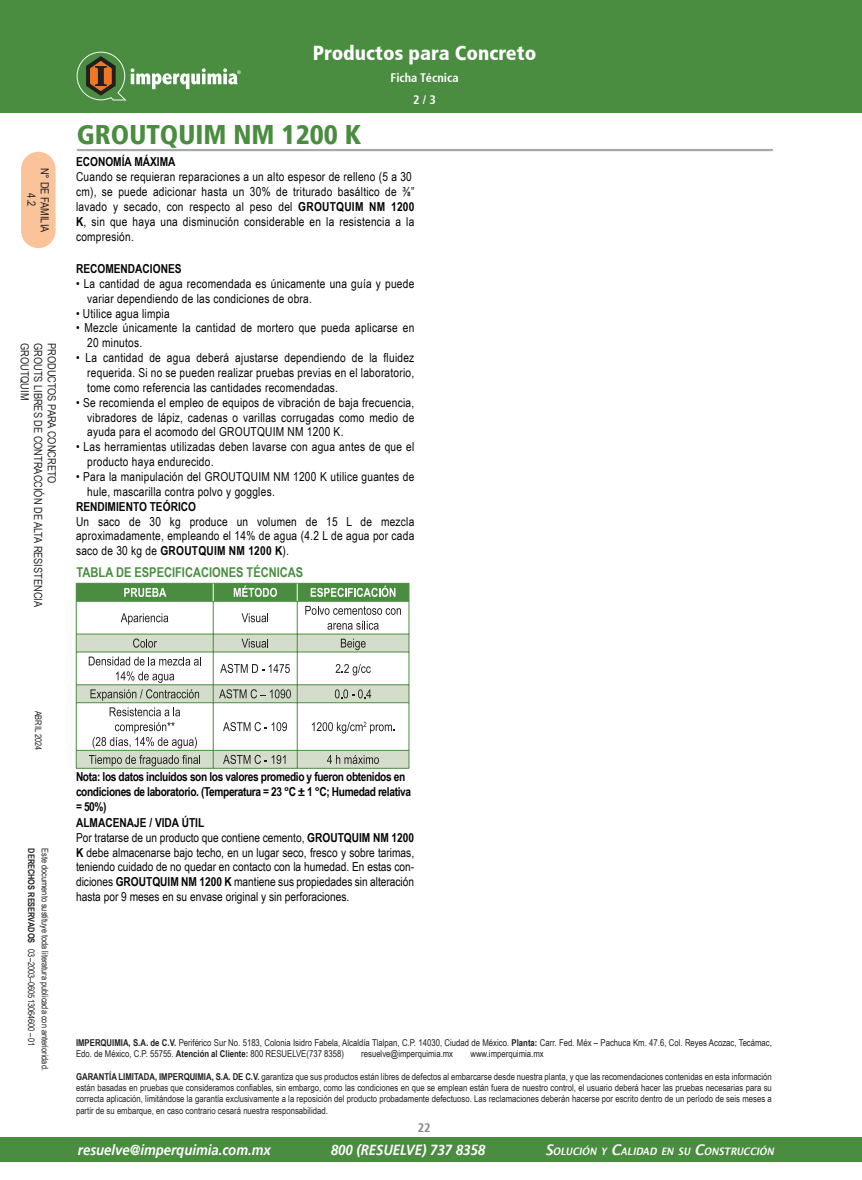
<style>
.page{position:relative;width:862px;height:1180px;background:#fff}
.page>*{position:absolute;margin:0;border:0;box-sizing:border-box;transform-origin:0 0}
.Nombre_Producto{font:900 condensed 27px "Frutiger 77";color:#4a8c40}
.t1{font:900 condensed 20.25px "Frutiger 77";color:#fff}
.t2{font:italic 700 14.62px "Frutiger 66";color:#fff;scale:.9 1}
.t3{font:700 13.5px "Arial Narrow";color:#498c40}
.Texto_con_Bullets{font:12.38px/14.8px "Arial Narrow";letter-spacing:.02em;color:#040503;text-align:justify}
.Texto_Base{font:700 12.38px "Arial Narrow";letter-spacing:-.03em;color:#040503}
.Texto_Base-2{font:700 12.38px "Arial Narrow";color:#040503}
.t4{font:700 condensed 12.38px "Frutiger 67";color:#fff}
.t5{font:700 condensed 12.38px "Frutiger 67";color:#808285}
.t6{font:11.25px/13.5px "Arial Narrow";color:#231f20;text-align:center}
.t7{font:italic 10.35px "Lucida Becker Sans Demi";color:#fff;scale:.9 1}
.TXT_Pie{font:9.45px/11.2px "Arial Narrow";color:#231f20}
.t8{font:9px/13.5px "Arial Narrow";color:#231f20}
.t9{font:700 9px "Arial Narrow";color:#231f20}
.s1{font-weight:700}
.s2{font-size:14.62px}
</style>
<div class="page">
<div style="left:21px;top:152px;width:34px;height:96px;background:#fac399;border-radius:17px"></div>
<hr style="left:861px;top:0;width:1px;height:113px;background:#4a8c40">
<div style="left:0;top:0;width:861px;height:113px;background:#4a8c40"></div>
<div style="left:0;top:1137px;width:861px;height:25px;background:#4a8c40"></div>
<svg style="left:77px;top:52px;width:164px;height:48px"></svg>
<hr style="left:77px;top:149px;width:695px;height:2px;background:#a8a9ad">
<svg style="left:77px;top:716px;width:331px;height:52px"></svg>
<hr style="left:76px;top:703px;width:1px;height:47px;background:#4a8c40">
<hr style="left:213px;top:703px;width:1px;height:47px;background:#4a8c40">
<hr style="left:297px;top:703px;width:1px;height:47px;background:#4a8c40">
<hr style="left:408px;top:703px;width:1px;height:47px;background:#4a8c40">
<hr style="left:76px;top:750px;width:137px;height:1px;background:#4a8c40">
<svg style="left:76px;top:751px;width:1px;height:17px"></svg>
<hr style="left:213px;top:750px;width:84px;height:1px;background:#4a8c40">
<svg style="left:213px;top:751px;width:1px;height:17px"></svg>
<hr style="left:297px;top:750px;width:112px;height:1px;background:#4a8c40">
<svg style="left:297px;top:751px;width:1px;height:17px"></svg>
<svg style="left:408px;top:751px;width:1px;height:17px"></svg>
<hr style="left:76px;top:768px;width:137px;height:1px;background:#4a8c40">
<hr style="left:213px;top:768px;width:84px;height:1px;background:#4a8c40">
<hr style="left:297px;top:768px;width:112px;height:1px;background:#4a8c40">
<svg style="left:76px;top:583px;width:333px;height:133px"></svg>
<svg style="left:92px;top:722px;width:105px;height:26px"></svg>
<svg style="left:223px;top:722px;width:64px;height:9px"></svg>
<svg style="left:312px;top:722px;width:82px;height:12px"></svg>
<svg style="left:89px;top:755px;width:111px;height:11px"></svg>
<svg style="left:223px;top:755px;width:62px;height:9px"></svg>
<svg style="left:327px;top:755px;width:52px;height:9px"></svg>
<p class="t6" style="left:52px;top:168px;width:66px;rotate:90deg">N° DE FAMILIA<br>4.2</p>
<p class="t6" style="left:32px;top:343px;width:59px;rotate:90deg">GROUTQUIM</p>
<p class="t6" style="left:45px;top:343px;width:266px;rotate:90deg">GROUTS LIBRES DE CONTRACCIÓN DE ALTA RESISTENCIA</p>
<p class="t6" style="left:59px;top:343px;width:142px;rotate:90deg">PRODUCTOS PARA CONCRETO</p>
<h2 class="t1" style="left:313px;top:41px;width:225px">Productos para Concreto</h2>
<p class="t4" style="left:390px;top:71px;width:69px">Ficha Técnica</p>
<p class="Nombre_Producto" style="left:77px;top:119px;width:286px">GROUTQUIM NM 1200 K</p>
<p class="t4" style="left:413px;top:92px;width:24px">2 / 3</p>
<p class="Texto_Base-2" style="left:76px;top:153px;width:101px">ECONOMÍA MÁXIMA</p>
<p class="Texto_con_Bullets" style="left:76px;top:169px;width:337px">Cuando se requieran reparaciones a un alto espesor de relleno (5 a 30</p>
<p class="Texto_con_Bullets" style="left:76px;top:184px;width:340px">cm), se puede adicionar hasta un 30% de triturado basáltico de ⅜” lavado y secado, con respecto al peso del <span class="s1">GROUTQUIM NM 1200<br>K</span>, sin que haya una disminución considerable en la resistencia a la compresión.</p>
<p class="Texto_Base-2" style="left:76px;top:259px;width:107px">RECOMENDACIONES</p>
<p class="Texto_con_Bullets" style="left:87px;top:276px;width:328px;text-indent:-11px">• La cantidad de agua recomendada es únicamente una guía y puede variar dependiendo de las condiciones de obra.</p>
<p class="Texto_con_Bullets" style="left:76px;top:305px;width:95px">• Utilice agua limpia</p>
<p class="Texto_con_Bullets" style="left:87px;top:320px;width:328px;text-indent:-11px">• Mezcle únicamente la cantidad de mortero que pueda aplicarse en<br>20 minutos.</p>
<p class="Texto_con_Bullets" style="left:87px;top:350px;width:328px;text-indent:-11px">• La cantidad de agua deberá ajustarse dependiendo de la fluidez requerida. Si no se pueden realizar pruebas previas en el laboratorio, tome como referencia las cantidades recomendadas.</p>
<p class="Texto_con_Bullets" style="left:87px;top:394px;width:328px;text-indent:-11px">• Se recomienda el empleo de equipos de vibración de baja frecuencia, vibradores de lápiz, cadenas o varillas corrugadas como medio de ayuda para el acomodo del GROUTQUIM NM 1200 K.</p>
<p class="Texto_con_Bullets" style="left:87px;top:439px;width:328px;text-indent:-11px">• Las herramientas utilizadas deben lavarse con agua antes de que el producto haya endurecido.</p>
<p class="Texto_con_Bullets" style="left:87px;top:469px;width:328px;text-indent:-11px">• Para la manipulación del GROUTQUIM NM 1200 K utilice guantes de hule, mascarilla contra polvo y goggles.</p>
<p class="Texto_Base-2" style="left:76px;top:497px;width:121px">RENDIMIENTO TEÓRICO</p>
<p class="Texto_con_Bullets" style="left:76px;top:513px;width:339px">Un saco de 30 kg produce un volumen de 15 L de mezcla aproximadamente, empleando el 14% de agua (4.2 L de agua por cada saco de 30 kg de <span class="s1">GROUTQUIM NM 1200 K</span>).</p>
<p class="t3" style="left:77px;top:562px;width:228px">TABLA DE ESPECIFICACIONES TÉCNICAS</p>
<p class="t8" style="left:45px;top:711px;width:41px;rotate:90deg">ABRIL 2024</p>
<p class="t9" style="left:38px;top:848px;width:96px;rotate:90deg">DERECHOS RESERVADOS</p>
<p class="t8" style="left:52px;top:949px;width:123px;text-indent:-101px;rotate:90deg">Este documento sustituye toda literatura publicada con anterioridad.<br>03–2003–060513064600 – 01</p>
<p class="Texto_Base" style="left:76px;top:767px;width:330px">Nota: los datos incluidos son los valores promedio y fueron obtenidos en</p>
<p class="Texto_Base" style="left:76px;top:782px;width:336px">condiciones de laboratorio. (Temperatura = 23 °C ± 1 °C; Humedad relativa</p>
<p class="Texto_Base" style="left:76px;top:797px;width:32px">= 50%)</p>
<p class="Texto_Base-2" style="left:76px;top:813px;width:130px">ALMACENAJE / VIDA ÚTIL</p>
<p class="Texto_con_Bullets" style="left:76px;top:829px;width:339px">Por tratarse de un producto que contiene cemento, <span class="s1">GROUTQUIM NM 1200<br>K</span> debe almacenarse bajo techo, en un lugar seco, fresco y sobre tarimas, teniendo cuidado de no quedar en contacto con la humedad. En estas con&shy;diciones <span class="s1">GROUTQUIM NM 1200 K</span> mantiene sus propiedades sin alteración hasta por 9 meses en su envase original y sin perforaciones.</p>
<p class="TXT_Pie" style="left:76px;top:1036px;width:697px"><span class="s1">IMPERQUIMIA, S.A. de C.V.</span> Periférico Sur No. 5183, Colonia Isidro Fabela, Alcaldía Tlalpan, C.P. 14030, Ciudad de México. <span class="s1">Planta:</span> Carr. Fed. Méx – Pachuca Km. 47.6, Col. Reyes Acozac, Tecámac,<br>Edo. de México, C.P. 55755. <span class="s1">Atención al Cliente:</span> 800 RESUELVE(737 8358)</p>
<p class="TXT_Pie" style="left:361px;top:1048px;width:93px">resuelve@imperquimia.mx</p>
<p class="TXT_Pie" style="left:470px;top:1048px;width:75px">www.imperquimia.mx</p>
<p class="TXT_Pie" style="left:76px;top:1070px;width:697px;text-align:justify"><span class="s1">GARANTÍA LIMITADA, IMPERQUIMIA, S.A. DE C.V.</span> garantiza que sus productos están libres de defectos al embarcarse desde nuestra planta, y que las recomendaciones contenidas en esta información están basadas en pruebas que consideramos confiables, sin embargo, como las condiciones en que se emplean están fuera de nuestro control, el usuario deberá hacer las pruebas necesarias para su correcta aplicación, limitándose la garantía exclusivamente a la reposición del producto probadamente defectuoso. Las reclamaciones deberán hacerse por escrito dentro de un período de seis meses a partir de su embarque, en caso contrario cesará nuestra responsabilidad.</p>
<p class="t5" style="left:417px;top:1121px;width:14px">22</p>
<p class="t2" style="left:78px;top:1141px;width:216px">resuelve@imperquimia.com.mx</p>
<p class="t2" style="left:330px;top:1141px;width:173px">800 (RESUELVE) 737 8358</p>
<p class="t7" style="left:544px;top:1145px;width:255px"><span class="s2">S</span>OLUCIÓN Y <span class="s2">C</span>ALIDAD EN SU <span class="s2">C</span>ONSTRUCCIÓN</p>
</div>
